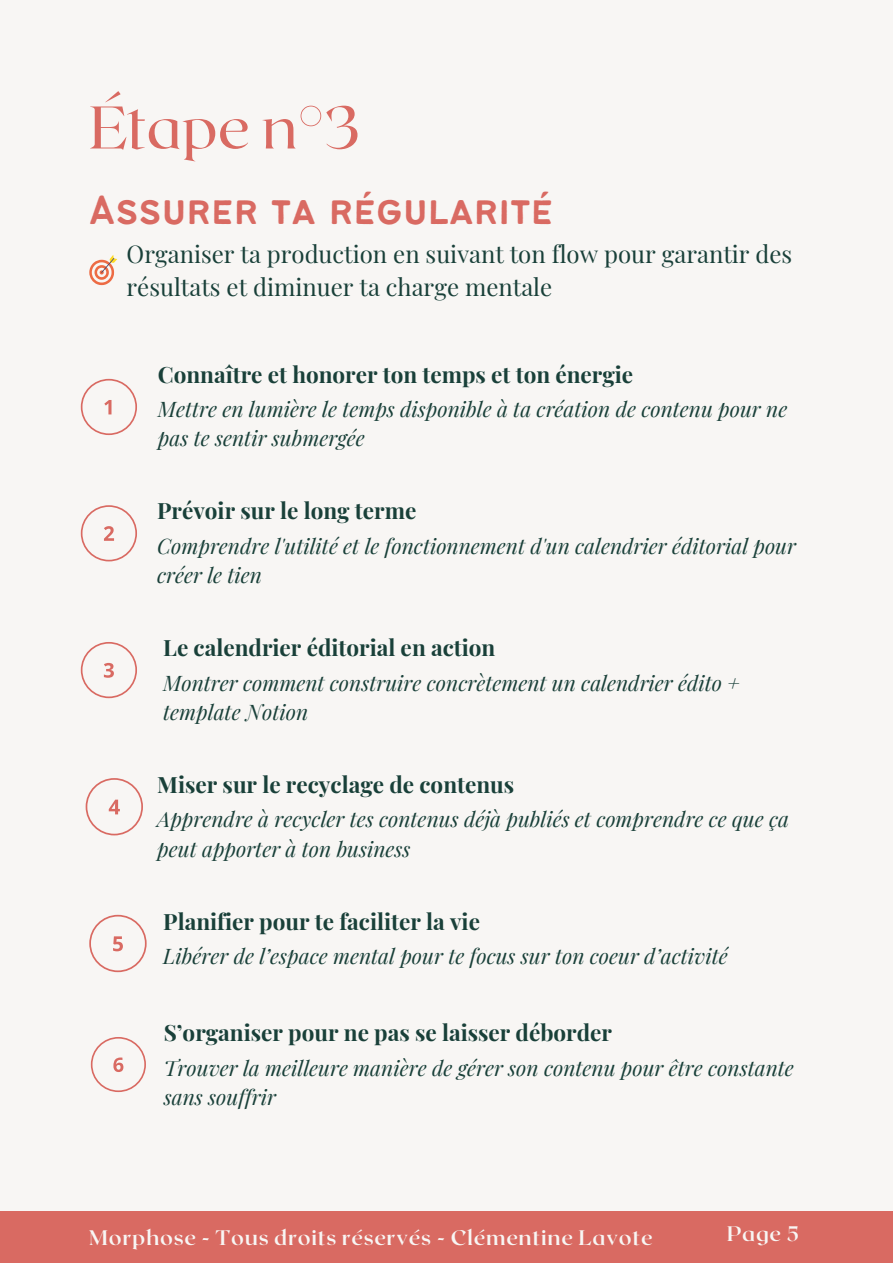
<style>
.page{position:relative;width:893px;height:1264px;background:#fff}
.page>*{position:absolute;margin:0;border:0;box-sizing:border-box;transform-origin:0 0}
.t1{font:60px "Roxborough CF";color:#d96a62}
.t2{font:45px "Bantayog";color:#d96a62}
.t3{font:24px/32.5px "Playfair Display";color:#194039}
.t4{font:700 22.5px "Playfair Display";color:#194039}
.t5{font:italic 21px/29.2px "Playfair Display";color:#194039}
.t6{font:700 21px "Roxborough CF";letter-spacing:.035em;color:#f8f6f4}
</style>
<div class="page">
<div style="left:0;top:0;width:892px;height:1262px;background:#f8f6f4"></div>
<svg style="left:89px;top:255px;width:28px;height:30px"></svg>
<div style="left:0;top:1211px;width:892px;height:51px;background:#d96a62"></div>
<svg style="left:81px;top:379px;width:56px;height:56px"></svg>
<svg style="left:81px;top:505px;width:56px;height:56px"></svg>
<svg style="left:81px;top:642px;width:56px;height:56px"></svg>
<svg style="left:86px;top:778px;width:57px;height:57px"></svg>
<svg style="left:89px;top:914px;width:58px;height:58px"></svg>
<svg style="left:91px;top:1037px;width:55px;height:55px"></svg>
<h1 class="t1" style="left:89px;top:88px;width:272px">Étape n°3</h1>
<h2 class="t2" style="left:89px;top:192px;width:465px">Assurer ta régularité</h2>
<p class="t3" style="left:127px;top:237px;width:667px">Organiser ta production en suivant ton flow pour garantir des résultats et diminuer ta charge mentale</p>
<p class="t4" style="left:158px;top:358px;width:477px">Connaître et honorer ton temps et ton énergie</p>
<p class="t5" style="left:158px;top:394px;width:631px">Mettre en lumière le temps disponible à ta création de contenu pour ne pas te sentir submergée</p>
<p class="t4" style="left:157px;top:495px;width:261px">Prévoir sur le long terme</p>
<p class="t5" style="left:157px;top:530px;width:640px">Comprendre l'utilité et le fonctionnement d'un calendrier éditorial pour créer le tien</p>
<p class="t4" style="left:163px;top:632px;width:333px">Le calendrier éditorial en action</p>
<p class="t5" style="left:163px;top:667px;width:578px">Montrer comment construire concrètement un calendrier édito + template Notion</p>
<p class="t4" style="left:157px;top:768px;width:358px">Miser sur le recyclage de contenus</p>
<p class="t5" style="left:157px;top:804px;width:633px">Apprendre à recycler tes contenus déjà publiés et comprendre ce que ça peut apporter à ton business</p>
<p class="t4" style="left:163px;top:905px;width:318px">Planifier pour te faciliter la vie</p>
<p class="t5" style="left:163px;top:940px;width:566px">Libérer de l’espace mental pour te focus sur ton coeur d’activité</p>
<p class="t4" style="left:164px;top:1016px;width:450px">S’organiser pour ne pas se laisser déborder</p>
<p class="t5" style="left:164px;top:1052px;width:631px">Trouver la meilleure manière de gérer son contenu pour être constante sans souffrir</p>
<p class="t6" style="left:89px;top:1223px;width:565px">Morphose - Tous droits réservés - Clémentine Lavote</p>
<p class="t6" style="left:726px;top:1220px;width:73px">Page 5</p>
</div>
